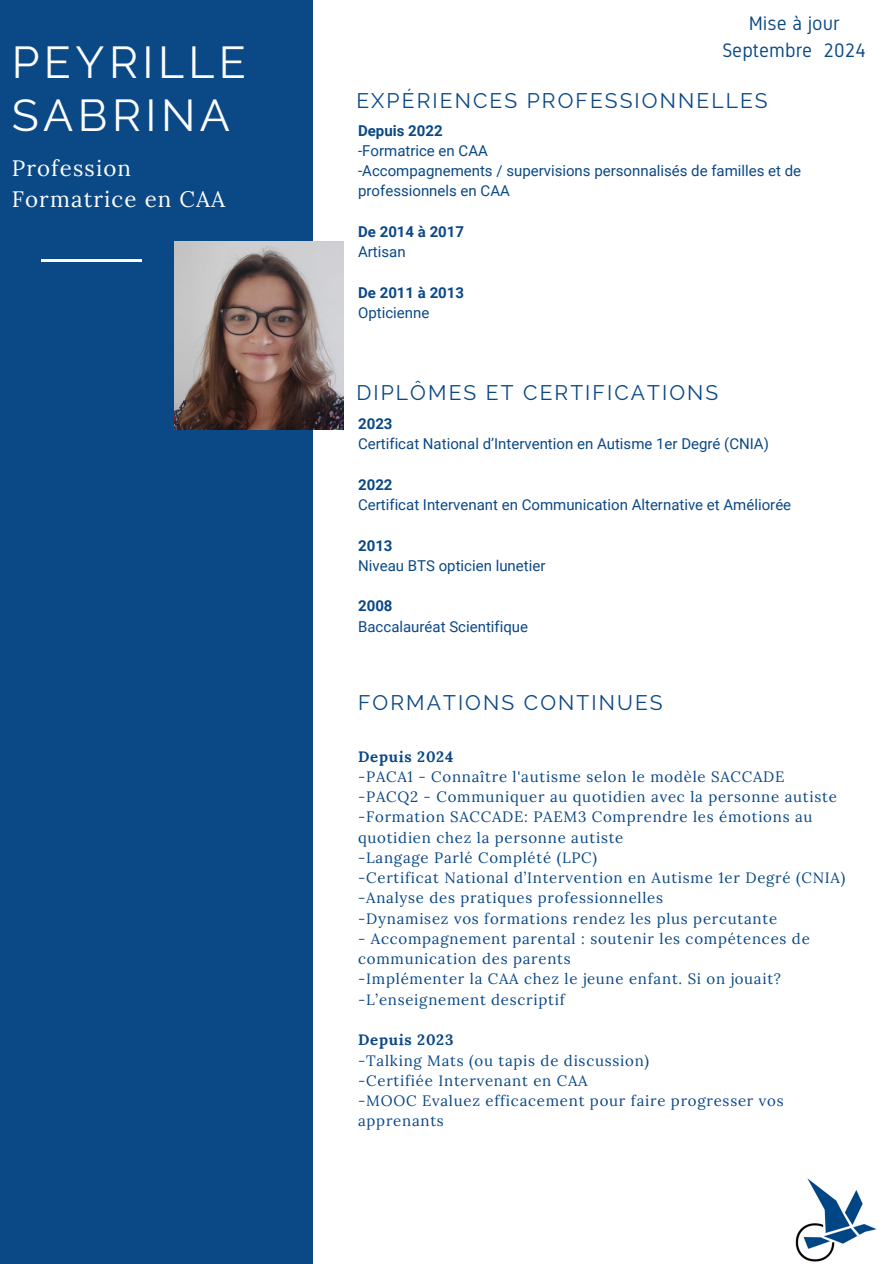
<style>
.page{position:relative;width:894px;height:1264px;background:#fff}
.page>*{position:absolute;margin:0;border:0;box-sizing:border-box;transform-origin:0 0}
.t1{font:44.55px/53.2px "Raleway";letter-spacing:.1em;color:#fcfdfd}
.t2{font:22.2px/30.3px "Lora";letter-spacing:.05em;color:#fcfdfd}
.t3{font:21px "Raleway";letter-spacing:.1em;color:#0a4886}
.t4{font:19.5px/27px "Gidole";color:#0a4886;text-align:center}
.t5{font:15px/20.2px "Lora";letter-spacing:.05em;color:#0a4886}
.t6{font:15px/20.2px "Roboto";color:#0a4886}
.t7{font:700 15px "Roboto";color:#0a4886}
.t8{font:700 15px "Lora";letter-spacing:.05em;color:#0a4886}
</style>
<div class="page">
<div style="left:0;top:0;width:313px;height:1263px;background:#0a4886"></div>
<img style="left:174px;top:242px;width:169px;height:188px">
<hr style="left:41px;top:260px;width:100px;height:2px;background:#fff">
<img style="left:795px;top:1178px;width:82px;height:84px">
<h2 class="t1" style="left:12px;top:36px;width:236px">PEYRILLE<br>SABRINA</h2>
<h4 class="t2" style="left:12px;top:153px;width:215px">Profession<br>Formatrice en CAA</h4>
<p class="t4" style="left:722px;top:9px;width:145px">Mise à jour<br>Septembre 2024</p>
<h3 class="t3" style="left:356px;top:88px;width:412px">EXPÉRIENCES PROFESSIONNELLES</h3>
<p class="t7" style="left:358px;top:122px;width:86px">Depuis 2022</p>
<p class="t6" style="left:358px;top:141px;width:131px">-Formatrice en CAA</p>
<p class="t6" style="left:358px;top:161px;width:444px">-Accompagnements / supervisions personnalisés de familles et de professionnels en CAA</p>
<p class="t7" style="left:358px;top:223px;width:107px">De 2014 à 2017</p>
<p class="t6" style="left:358px;top:242px;width:49px">Artisan</p>
<h3 class="t7" style="left:358px;top:284px;width:107px">De 2011 à 2013</h3>
<p class="t6" style="left:358px;top:303px;width:73px">Opticienne</p>
<p class="t3" style="left:356px;top:380px;width:363px">DIPLÔMES ET CERTIFICATIONS</p>
<p class="t7" style="left:358px;top:415px;width:36px">2023</p>
<p class="t6" style="left:358px;top:434px;width:412px">Certificat National d’Intervention en Autisme 1er Degré (CNIA)</p>
<p class="t7" style="left:358px;top:476px;width:36px">2022</p>
<p class="t6" style="left:358px;top:495px;width:434px">Certificat Intervenant en Communication Alternative et Améliorée</p>
<p class="t7" style="left:358px;top:537px;width:36px">2013</p>
<p class="t6" style="left:358px;top:555px;width:189px">Niveau BTS opticien lunetier</p>
<h3 class="t7" style="left:358px;top:597px;width:36px">2008</h3>
<p class="t6" style="left:358px;top:616px;width:171px">Baccalauréat Scientifique</p>
<p class="t3" style="left:358px;top:690px;width:306px">FORMATIONS CONTINUES</p>
<p class="t8" style="left:358px;top:746px;width:97px">Depuis 2024</p>
<p class="t5" style="left:358px;top:766px;width:427px">-PACA1 - Connaître l'autisme selon le modèle SACCADE</p>
<p class="t5" style="left:358px;top:786px;width:480px">-PACQ2 - Communiquer au quotidien avec la personne autiste</p>
<p class="t5" style="left:358px;top:806px;width:456px">-Formation SACCADE: PAEM3 Comprendre les émotions au quotidien chez la personne autiste</p>
<p class="t5" style="left:358px;top:847px;width:240px">-Langage Parlé Complété (LPC)</p>
<p class="t5" style="left:358px;top:867px;width:488px">-Certificat National d’Intervention en Autisme 1er Degré (CNIA)</p>
<p class="t5" style="left:358px;top:887px;width:306px">-Analyse des pratiques professionnelles</p>
<p class="t5" style="left:358px;top:908px;width:420px">-Dynamisez vos formations rendez les plus percutante</p>
<p class="t5" style="left:358px;top:928px;width:453px">- Accompagnement parental : soutenir les compétences de communication des parents</p>
<p class="t5" style="left:358px;top:968px;width:424px">-Implémenter la CAA chez le jeune enfant. Si on jouait?</p>
<p class="t5" style="left:358px;top:989px;width:208px">-L’enseignement descriptif</p>
<p class="t8" style="left:358px;top:1030px;width:97px">Depuis 2023</p>
<p class="t5" style="left:358px;top:1049px;width:292px">-Talking Mats (ou tapis de discussion)</p>
<p class="t5" style="left:358px;top:1070px;width:231px">-Certifiée Intervenant en CAA</p>
<p class="t5" style="left:358px;top:1090px;width:427px">-MOOC Evaluez efficacement pour faire progresser vos apprenants</p>
</div>
